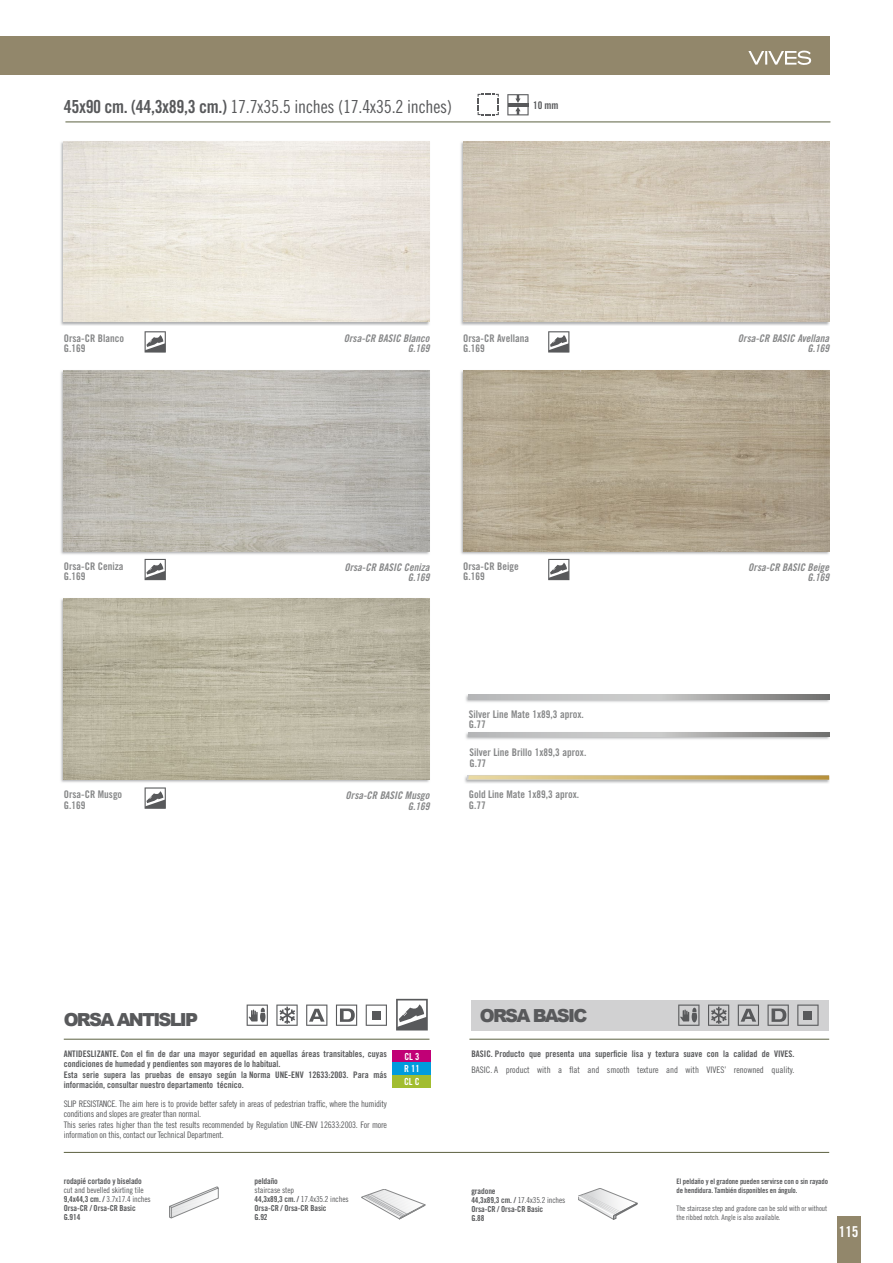
<style>
.page{position:relative;width:893px;height:1263px;background:#fff}
.page>*{position:absolute;margin:0;border:0;box-sizing:border-box;transform-origin:0 0}
.t1{font:18px "Trade Gothic Cond Eighteen";letter-spacing:-.01em;color:#58595b}
.t2{font:900 18px "Arial";letter-spacing:-.1em;color:#58595b}
.t3{font:15px "Trade Gothic Bold Cond Twenty";color:#fff}
.t4{font:10.5px/10.5px "Trade Gothic Bold Cond Twenty";color:#868788}
.t5{font:10.5px/10.5px "Trade Gothic Bold Cond Twenty Obl";color:#868788;text-align:right}
.t6{font:10.5px "Trade Gothic Bold Cond Twenty";color:#58595b}
.t7{font:9.75px/12.8px "Trade Gothic Bold Cond Twenty";color:#fff;text-align:justify}
.t8{font:9px/10.5px "Trade Gothic Bold Cond Twenty";color:#58595b}
.t9{font:9px/10.5px "Trade Gothic Cond Eighteen";letter-spacing:-.025em;color:#58595b}
.t10{font:9px "Trade Gothic Cond Eighteen";color:#58595b}
.t11{font:8.25px/9px "Trade Gothic Cond Eighteen";letter-spacing:-.01em;color:#58595b}
.t12{font:8.25px/9px "Trade Gothic Bold Cond Twenty";letter-spacing:-.01em;color:#58595b}
.t13{font:7.5px/9px "Trade Gothic Bold Cond Twenty";letter-spacing:-.01em;color:#58595b}
.t14{font:7.5px/9px "Trade Gothic Cond Eighteen";letter-spacing:-.01em;color:#58595b}
.s1{font-family:"Trade Gothic Bold Cond Twenty"}
</style>
<div class="page">
<div style="left:0;top:36px;width:829px;height:38px;background:#92876b"></div>
<img style="left:61px;top:598px;width:369px;height:185px">
<img style="left:64px;top:599px;width:365px;height:180px">
<img style="left:461px;top:141px;width:369px;height:185px">
<img style="left:463px;top:141px;width:366px;height:181px">
<img style="left:461px;top:370px;width:369px;height:185px">
<img style="left:463px;top:370px;width:366px;height:181px">
<img style="left:60px;top:141px;width:370px;height:185px">
<img style="left:64px;top:141px;width:365px;height:181px">
<img style="left:61px;top:370px;width:369px;height:185px">
<img style="left:64px;top:370px;width:365px;height:181px">
<img style="left:465px;top:732px;width:365px;height:8px">
<hr style="left:468px;top:732px;width:361px;height:4px;background:#b9babb">
<svg style="left:523px;top:732px;width:306px;height:4px"></svg>
<img style="left:465px;top:694px;width:365px;height:8px">
<hr style="left:468px;top:695px;width:361px;height:4px;background:#b9babb">
<svg style="left:523px;top:695px;width:306px;height:4px"></svg>
<img style="left:464px;top:775px;width:366px;height:8px">
<svg style="left:468px;top:775px;width:361px;height:5px;background:#cfb980"></svg>
<hr style="left:65px;top:122px;width:765px;height:1px;background:#5c6141">
<svg style="left:145px;top:331px;width:21px;height:21px"></svg>
<svg style="left:145px;top:559px;width:21px;height:21px"></svg>
<svg style="left:145px;top:787px;width:21px;height:22px"></svg>
<svg style="left:548px;top:331px;width:21px;height:21px"></svg>
<svg style="left:548px;top:559px;width:21px;height:21px"></svg>
<svg style="left:507px;top:94px;width:22px;height:21px"></svg>
<svg style="left:478px;top:94px;width:21px;height:21px"></svg>
<svg style="left:748px;top:51px;width:63px;height:14px"></svg>
<div style="left:837px;top:1216px;width:23px;height:47px;background:#92876b"></div>
<svg style="left:361px;top:1189px;width:64px;height:30px"></svg>
<svg style="left:169px;top:1186px;width:49px;height:32px"></svg>
<svg style="left:578px;top:1188px;width:59px;height:31px"></svg>
<hr style="left:64px;top:1152px;width:765px;height:1px;background:#5c6141">
<hr style="left:64px;top:1039px;width:365px;height:1px;background:#5c6141">
<hr style="left:469px;top:1039px;width:360px;height:1px;background:#5c6141">
<svg style="left:396px;top:999px;width:32px;height:31px"></svg>
<div style="left:393px;top:1050px;width:38px;height:12px;background:#c10076"></div>
<div style="left:393px;top:1062px;width:38px;height:13px;background:#009cdd"></div>
<div style="left:393px;top:1075px;width:38px;height:13px;background:#a2bd30"></div>
<div style="left:471px;top:1000px;width:357px;height:30px;background:#d1d1d2"></div>
<svg style="left:306px;top:1004px;width:21px;height:22px"></svg>
<svg style="left:738px;top:1004px;width:21px;height:22px"></svg>
<svg style="left:247px;top:1004px;width:21px;height:22px"></svg>
<svg style="left:678px;top:1004px;width:21px;height:22px"></svg>
<svg style="left:336px;top:1004px;width:21px;height:22px"></svg>
<svg style="left:767px;top:1004px;width:22px;height:22px"></svg>
<svg style="left:366px;top:1004px;width:21px;height:22px"></svg>
<div style="left:372px;top:1011px;width:8px;height:8px;background:#58595b"></div>
<svg style="left:797px;top:1004px;width:22px;height:22px"></svg>
<div style="left:804px;top:1011px;width:8px;height:8px;background:#58595b"></div>
<svg style="left:276px;top:1004px;width:22px;height:22px"></svg>
<svg style="left:708px;top:1004px;width:21px;height:22px"></svg>
<h1 class="t1" style="left:64px;top:96px;width:390px"><span class="s1">45x90 cm. (44,3x89,3 cm.)</span> 17.7x35.5 inches (17.4x35.2 inches)</h1>
<p class="t6" style="left:533px;top:99px;width:27px">10 mm</p>
<p class="t4" style="left:64px;top:333px;width:62px">Orsa-CR Blanco<br>G.169</p>
<p class="t5" style="left:344px;top:332px;width:87px">Orsa-CR BASIC Blanco<br>G.169</p>
<p class="t4" style="left:463px;top:333px;width:67px">Orsa-CR Avellana<br>G.169</p>
<p class="t5" style="left:738px;top:332px;width:93px">Orsa-CR BASIC Avellana<br>G.169</p>
<p class="t4" style="left:64px;top:561px;width:61px">Orsa-CR Ceniza<br>G.169</p>
<p class="t4" style="left:64px;top:789px;width:60px">Orsa-CR Musgo<br>G.169</p>
<p class="t5" style="left:344px;top:562px;width:87px">Orsa-CR BASIC Ceniza<br>G.169</p>
<p class="t4" style="left:463px;top:561px;width:57px">Orsa-CR Beige<br>G.169</p>
<p class="t5" style="left:346px;top:790px;width:85px">Orsa-CR BASIC Musgo<br>G.169</p>
<p class="t4" style="left:469px;top:708px;width:117px">Silver Line Mate 1x89,3 aprox.<br>G.77</p>
<p class="t4" style="left:469px;top:747px;width:118px">Silver Line Brillo 1x89,3 aprox.<br>G.77</p>
<p class="t4" style="left:469px;top:789px;width:112px">Gold Line Mate 1x89,3 aprox.<br>G.77</p>
<p class="t5" style="left:748px;top:562px;width:82px">Orsa-CR BASIC Beige<br>G.169</p>
<h1 class="t2" style="left:64px;top:1006px;width:136px">ORSA ANTISLIP</h1>
<h1 class="t2" style="left:480px;top:1002px;width:109px">ORSA BASIC</h1>
<p class="t8" style="left:64px;top:1048px;width:325px">ANTIDESLIZANTE. Con el fin de dar una mayor seguridad en aquellas áreas transitables, cuyas condiciones de humedad y pendientes son mayores de lo habitual.<br>Esta serie supera las pruebas de ensayo según la Norma UNE-ENV 12633:2003. Para más información, consultar nuestro departamento técnico.</p>
<p class="t8" style="left:471px;top:1048px;width:325px">BASIC. Producto que presenta una superficie lisa y textura suave con la calidad de VIVES.</p>
<p class="t7" style="left:404px;top:1050px;width:17px">CL 3<br>R 11<br>CL C</p>
<p class="t10" style="left:471px;top:1064px;width:325px">BASIC. A product with a flat and smooth texture and with VIVES’ renowned quality.</p>
<p class="t9" style="left:64px;top:1098px;width:325px">SLIP RESISTANCE. The aim here is to provide better safety in areas of pedestrian traffic, where the humidity conditions and slopes are greater than normal.<br>This series rates higher than the test results recommended by Regulation UNE-ENV 12633:2003. For more information on this, contact our Technical Department.</p>
<p class="t12" style="left:64px;top:1177px;width:80px">rodapié cortado y biselado</p>
<p class="t11" style="left:64px;top:1186px;width:88px">cut and bevelled skirting tile<br><span class="s1">9,4x44,3 cm. /</span> 3.7x17.4 inches</p>
<p class="t12" style="left:64px;top:1204px;width:73px">Orsa-CR / Orsa-CR Basic<br>G.914</p>
<p class="t12" style="left:255px;top:1177px;width:25px">peldaño</p>
<p class="t11" style="left:255px;top:1186px;width:96px">staircase step<br><span class="s1">44,3x89,3 cm. /</span> 17.4x35.2 inches</p>
<p class="t12" style="left:255px;top:1204px;width:73px">Orsa-CR / Orsa-CR Basic<br>G.92</p>
<p class="t12" style="left:471px;top:1186px;width:26px">gradone</p>
<p class="t11" style="left:471px;top:1195px;width:96px"><span class="s1">44,3x89,3 cm. /</span> 17.4x35.2 inches</p>
<p class="t12" style="left:471px;top:1204px;width:73px">Orsa-CR / Orsa-CR Basic<br>G.88</p>
<p class="t13" style="left:676px;top:1176px;width:153px">El peldaño y el gradone pueden servirse con o sin rayado de hendidura. También disponibles en ángulo.</p>
<p class="t14" style="left:676px;top:1203px;width:152px">The staircase step and gradone can be sold with or without the ribbed notch. Angle is also available.</p>
<h2 class="t3" style="left:839px;top:1222px;width:21px">115</h2>
</div>
